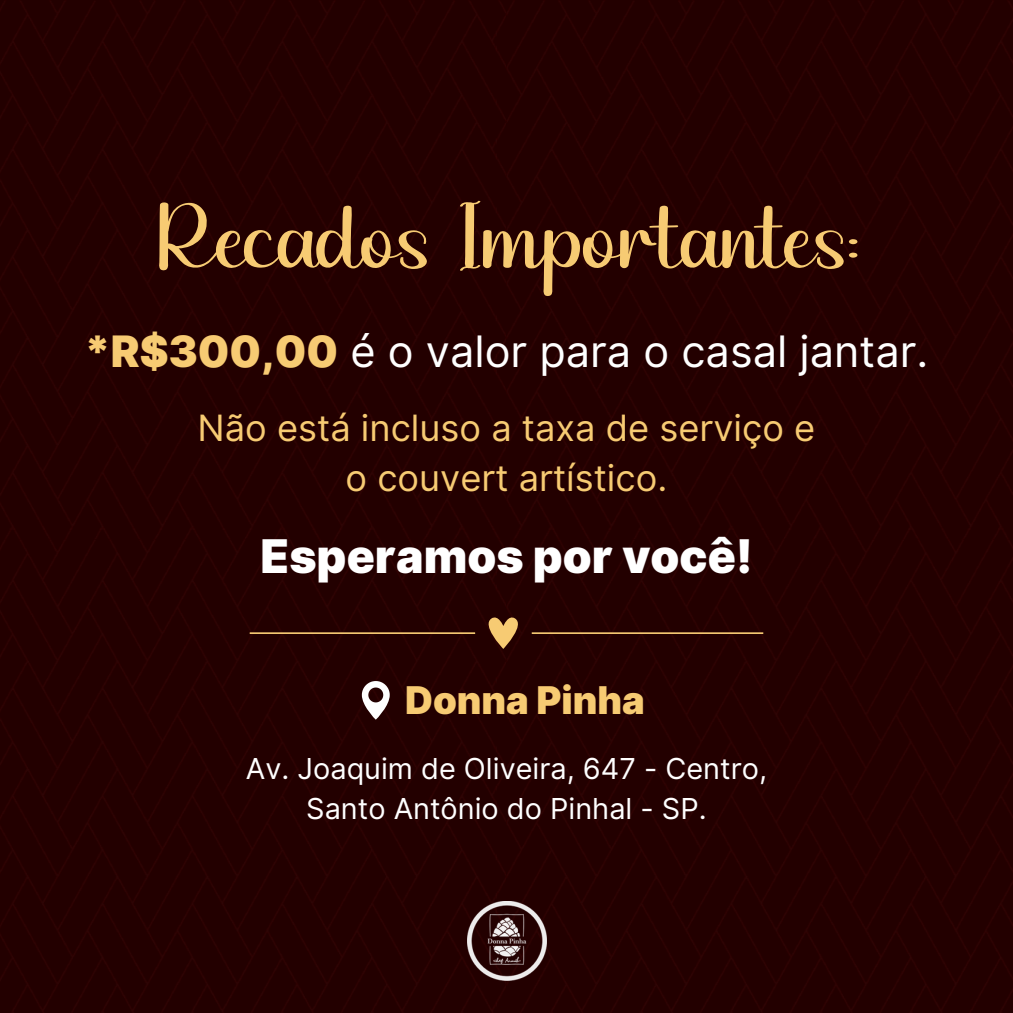
<style>
.page{position:relative;width:1013px;height:1013px;background:#fff}
.page>*{position:absolute;margin:0;border:0;box-sizing:border-box;transform-origin:0 0}
.t1{font:93.5px "Happiness";color:#f7cb73}
.t2{font:900 46.38px "Inter";color:#fff}
.t3{font:43.25px "Inter";color:#fff}
.t4{font:900 38.25px "Inter";color:#f7cb73}
.t5{font:36.25px/50.6px "Inter";color:#f7cb73;text-align:center}
.t6{font:28.88px/40.2px "Inter";color:#fff;text-align:center}
.s1{font-weight:900;color:#f7cb73}
</style>
<div class="page">
<div style="left:0;top:0;width:1012px;height:1012px;background:#230000"></div>
<svg style="left:250px;top:632px;width:225px;height:2px"></svg>
<svg style="left:531px;top:632px;width:232px;height:2px"></svg>
<svg style="left:481px;top:614px;width:44px;height:35px"></svg>
<svg style="left:362px;top:681px;width:28px;height:38px"></svg>
<img style="left:467px;top:901px;width:79px;height:79px">
<h1 class="t1" style="left:153px;top:196px;width:708px">Recados Importantes:</h1>
<h3 class="t3" style="left:85px;top:325px;width:845px"><span class="s1">*R$300,00</span> é o valor para o casal jantar.</h3>
<h5 class="t5" style="left:198px;top:402px;width:619px">Não está incluso a taxa de serviço e o couvert artístico.</h5>
<h2 class="t2" style="left:260px;top:528px;width:493px">Esperamos por você!</h2>
<p class="t4" style="left:405px;top:677px;width:241px">Donna Pinha</p>
<p class="t6" style="left:246px;top:748px;width:522px">Av. Joaquim de Oliveira, 647 - Centro,<br>Santo Antônio do Pinhal - SP.</p>
</div>
